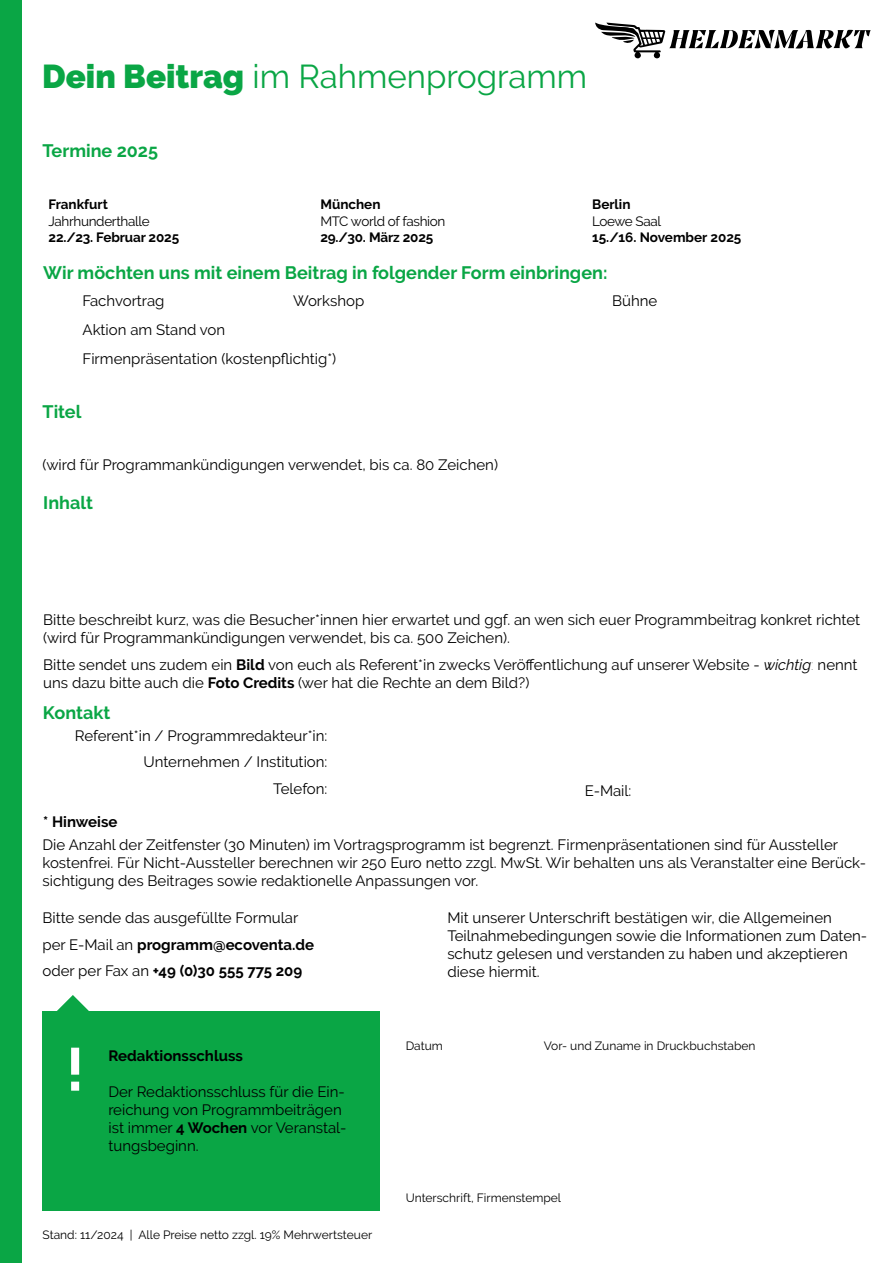
<style>
.page{position:relative;width:893px;height:1263px;background:#fff}
.page>*{position:absolute;margin:0;border:0;box-sizing:border-box;transform-origin:0 0}
.t1{font:700 60px "Raleway";color:#fff}
.t2{font:33px "Raleway";color:#0aa645}
.t3{font:700 18px "Raleway";color:#0aa645}
.t4{font:15px/18px "Raleway";color:#000}
.t5{font:700 15px "Raleway";color:#000}
.t6{font:700 13.5px "Raleway";color:#000}
.t7{font:13.5px "Raleway";letter-spacing:-.025em;color:#000}
.t8{font:12px "Raleway";color:#000}
.s1{font-weight:900}
.s2{font-weight:700}
.s3{font-style:italic}
.s4{font-weight:100}
</style>
<div class="page">
<svg style="left:595px;top:23px;width:276px;height:36px"></svg>
<div style="left:0;top:0;width:21px;height:1263px;background:#0aa645"></div>
<div style="left:43px;top:1011px;width:336px;height:200px;background:#0aa645"></div>
<svg style="left:57px;top:995px;width:32px;height:16px"></svg>
<h2 class="t2" style="left:42px;top:58px;width:546px"><span class="s1">Dein Beitrag</span> im Rahmenprogramm</h2>
<p class="t3" style="left:43px;top:141px;width:117px">Termine 2025</p>
<p class="t6" style="left:49px;top:197px;width:61px">Frankfurt</p>
<p class="t7" style="left:49px;top:213px;width:103px">Jahrhunderthalle</p>
<p class="t6" style="left:49px;top:229px;width:132px">22./23. Februar 2025</p>
<p class="t6" style="left:320px;top:197px;width:62px">München</p>
<p class="t7" style="left:320px;top:213px;width:127px">MTC world of fashion</p>
<p class="t6" style="left:320px;top:229px;width:115px">29./30. März 2025</p>
<p class="t6" style="left:592px;top:197px;width:40px">Berlin</p>
<p class="t7" style="left:592px;top:213px;width:70px">Loewe Saal</p>
<p class="t6" style="left:592px;top:229px;width:151px">15./16. November 2025</p>
<p class="t3" style="left:43px;top:262px;width:566px">Wir möchten uns mit einem Beitrag in folgender Form einbringen:</p>
<p class="t4" style="left:83px;top:292px;width:84px">Fachvortrag</p>
<p class="t4" style="left:293px;top:292px;width:73px">Workshop</p>
<p class="t4" style="left:612px;top:292px;width:47px">Bühne</p>
<p class="t4" style="left:83px;top:315px;width:255px;line-height:29px">Aktion am Stand von<br>Firmenpräsentation (kostenpflichtig*)</p>
<p class="t3" style="left:43px;top:402px;width:40px">Titel</p>
<p class="t4" style="left:43px;top:456px;width:457px">(wird für Programmankündigungen verwendet, bis ca. 80 Zeichen)</p>
<p class="t3" style="left:43px;top:492px;width:51px">Inhalt</p>
<p class="t4" style="left:43px;top:611px;width:818px">Bitte beschreibt kurz, was die Besucher*innen hier erwartet und ggf. an wen sich euer Programmbeitrag konkret richtet (wird für Programmankündigungen verwendet, bis ca. 500 Zeichen).</p>
<p class="t4" style="left:43px;top:655px;width:816px">Bitte sendet uns zudem ein <span class="s2">Bild</span> von euch als Referent*in zwecks Veröffentlichung auf unserer Website - <span class="s3">wichtig</span><span class="s4">:</span> nennt uns dazu bitte auch die <span class="s2">Foto Credits</span> (wer hat die Rechte an dem Bild?)</p>
<p class="t3" style="left:43px;top:702px;width:69px">Kontakt</p>
<p class="t4" style="left:75px;top:722px;width:254px;line-height:26.5px;text-align:right">Referent*in / Programmredakteur*in:<br>Unternehmen / Institution:<br>Telefon:</p>
<p class="t4" style="left:585px;top:781px;width:48px">E-Mail:</p>
<p class="t5" style="left:43px;top:813px;width:76px">* Hinweise</p>
<p class="t4" style="left:43px;top:835px;width:825px">Die Anzahl der Zeitfenster (30 Minuten) im Vortragsprogramm ist begrenzt. Firmenpräsentationen sind für Aussteller kostenfrei. Für Nicht-Aussteller berechnen wir 250 Euro netto zzgl. MwSt. Wir behalten uns als Veranstalter eine Berück&shy;sichtigung des Beitrages sowie redaktionelle Anpassungen vor.</p>
<p class="t4" style="left:43px;top:904px;width:273px;line-height:26.5px">Bitte sende das ausgefüllte Formular per E-Mail an <span class="s2">programm@ecoventa.de </span>oder per Fax an <span class="s2">+49 (0)30 555 775 209</span></p>
<h1 class="t1" style="left:66px;top:1035px;width:20px">!</h1>
<p class="t5" style="left:108px;top:1047px;width:136px">Redaktionsschluss</p>
<p class="t4" style="left:108px;top:1083px;width:239px">Der Redaktionsschluss für die Ein&shy;reichung von Programmbeiträgen ist immer <span class="s2">4 Wochen</span> vor Veranstal&shy;tungsbeginn.</p>
<p class="t8" style="left:43px;top:1227px;width:331px">Stand: 11/2024 | Alle Preise netto zzgl. 19% Mehrwertsteuer</p>
<p class="t4" style="left:447px;top:909px;width:421px">Mit unserer Unterschrift bestätigen wir, die Allgemeinen Teilnahmebedingungen sowie die Informationen zum Daten&shy;schutz gelesen und verstanden zu haben und akzeptieren diese hiermit.</p>
<p class="t8" style="left:406px;top:1039px;width:39px">Datum</p>
<p class="t8" style="left:544px;top:1039px;width:213px">Vor- und Zuname in Druckbuchstaben</p>
<p class="t8" style="left:406px;top:1191px;width:157px">Unterschrift, Firmenstempel</p>
</div>
